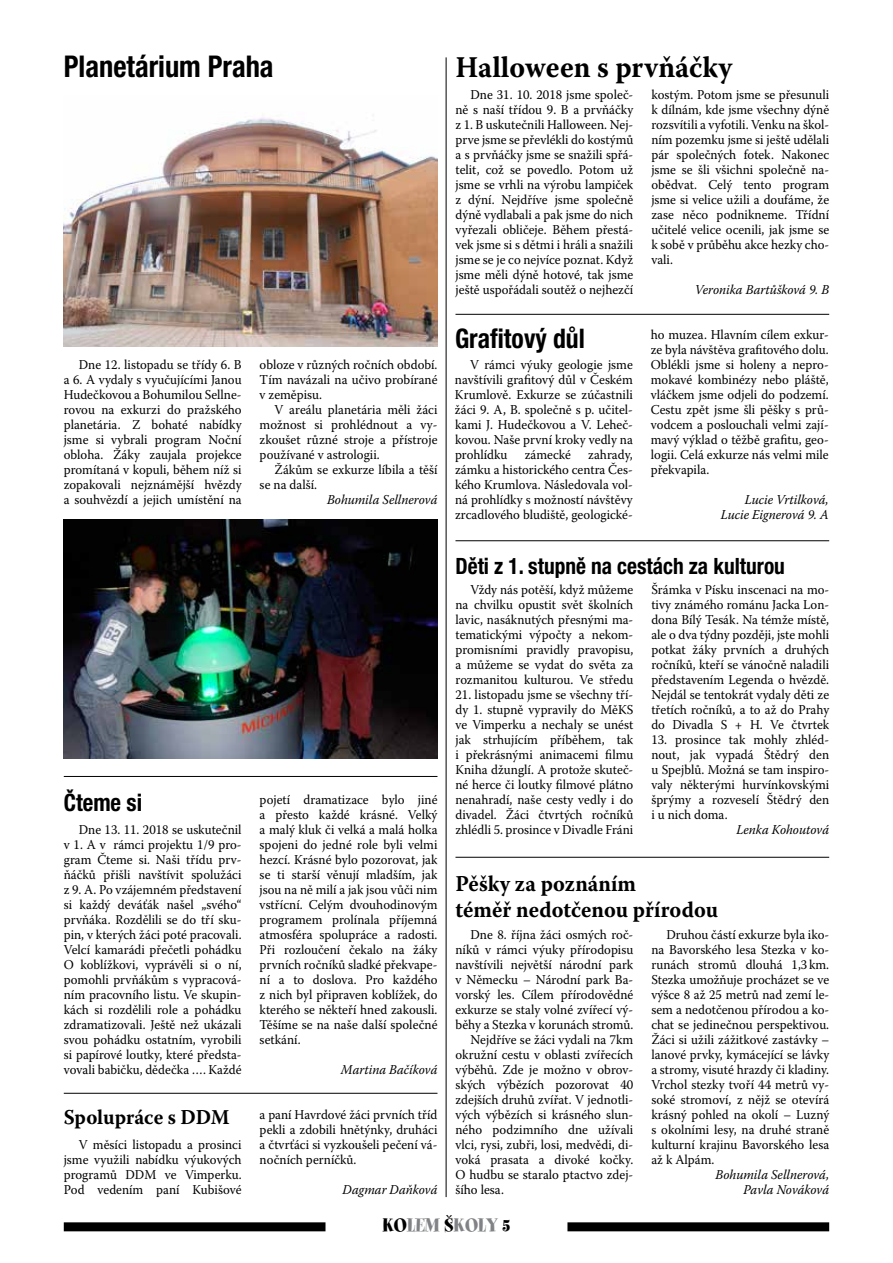
<style>
.page{position:relative;width:893px;height:1263px;background:#fff}
.page>*{position:absolute;margin:0;border:0;box-sizing:border-box;transform-origin:0 0}
.t1{font:700 30px "Warnock Pro";color:#000;scale:.95 1}
.t2{font:700 condensed 30px "Helvetica Neue LT Pro";color:#000;scale:.95 1}
.t3{font:700 condensed 27px "Helvetica Neue LT Pro";color:#000;scale:.95 1}
.t4{font:700 condensed 24px "Helvetica Neue LT Pro";color:#000;scale:.95 1}
.t5{font:700 22.5px/25.5px "Warnock Pro";color:#000;scale:.95 1}
.t6{font:700 condensed 22.5px "Helvetica Neue LT Pro";color:#000;scale:.95 1}
.t7{font:700 21px "Warnock Pro";color:#000;scale:.95 1}
.t8{font:21px "Spumoni LP Std";color:#808285}
.t9{font:13.5px/15px "Warnock Pro";color:#000;text-align:justify;scale:.95 1}
.t10{font:italic 13.5px/15px "Warnock Pro";color:#000;text-align:right;scale:.95 1}
.s1{color:#000}
</style>
<div class="page">
<div style="left:64px;top:1222px;width:765px;height:9px;background:#000"></div>
<div style="left:326px;top:1218px;width:241px;height:30px;background:#fff"></div>
<hr style="left:446px;top:57px;width:1px;height:1140px;background:#000">
<img style="left:63px;top:117px;width:374px;height:230px">
<img style="left:64px;top:520px;width:374px;height:238px">
<hr style="left:64px;top:776px;width:373px;height:1px;background:#000">
<hr style="left:64px;top:1093px;width:373px;height:1px;background:#000">
<hr style="left:455px;top:857px;width:374px;height:1px;background:#000">
<hr style="left:455px;top:540px;width:374px;height:1px;background:#000">
<hr style="left:455px;top:314px;width:374px;height:1px;background:#000">
<h1 class="t2" style="left:64px;top:48px;width:222px">Planetárium Praha</h1>
<p class="t9" style="left:64px;top:357px;width:189px;text-indent:15px">Dne 12. listopadu se třídy 6. B a 6. A vydaly s vyučujícími Janou Hudečkovou a Bohumilou Sellne&shy;rovou na exkurzi do pražského planetária. Z bohaté nabídky jsme si vybrali program Noční obloha. Žáky zaujala projekce promítaná v kopuli, během níž si zopakovali nejznámější hvězdy a souhvězdí a jejich umístění na</p>
<p class="t9" style="left:260px;top:357px;width:189px">obloze v různých ročních období.<br>Tím navázali na učivo probírané v zeměpisu.</p>
<p class="t9" style="left:260px;top:402px;width:189px;text-indent:15px">V areálu planetária měli žáci možnost si prohlédnout a vy&shy;zkoušet různé stroje a přístroje používané v astrologii.</p>
<p class="t9" style="left:260px;top:462px;width:189px;text-indent:15px">Žákům se exkurze líbila a těší se na další.</p>
<p class="t10" style="left:327px;top:492px;width:118px">Bohumila Sellnerová</p>
<h3 class="t4" style="left:64px;top:788px;width:84px">Čteme si</h3>
<p class="t9" style="left:64px;top:822px;width:189px;text-indent:15px">Dne 13. 11. 2018 se uskutečnil v 1. A v rámci projektu 1/9 pro&shy;gram Čteme si. Naši třídu prv&shy;ňáčků přišli navštívit spolužáci z 9. A. Po vzájemném představení si každý deváťák našel „svého“ prvňáka. Rozdělili se do tří sku&shy;pin, v kterých žáci poté pracovali.<br>Velcí kamarádi přečetli pohádku O koblížkovi, vyprávěli si o ní, pomohli prvňákům s vypracová&shy;ním pracovního listu. Ve skupin&shy;kách si rozdělili role a pohádku zdramatizovali. Ještě než ukázali svou pohádku ostatním, vyrobili si papírové loutky, které předsta&shy;vovali babičku, dědečka …. Každé</p>
<h3 class="t7" style="left:64px;top:1105px;width:176px">Spolupráce s DDM</h3>
<p class="t9" style="left:64px;top:1137px;width:189px;text-indent:15px">V měsíci listopadu a prosinci jsme využili nabídku výukových programů DDM ve Vimperku.<br>Pod vedením paní Kubišové</p>
<p class="t9" style="left:260px;top:792px;width:189px">pojetí dramatizace bylo jiné a přesto každé krásné. Velký a malý kluk či velká a malá holka spojeni do jedné role byli velmi hezcí. Krásné bylo pozorovat, jak se ti starší věnují mladším, jak jsou na ně milí a jak jsou vůči nim vstřícní. Celým dvouhodinovým programem prolínala příjemná atmosféra spolupráce a radosti.<br>Při rozloučení čekalo na žáky prvních ročníků sladké překvape&shy;ní a to doslova. Pro každého z nich byl připraven koblížek, do kterého se někteří hned zakousli.<br>Těšíme se na naše další společné setkání.</p>
<p class="t10" style="left:341px;top:1062px;width:103px">Martina Bačíková</p>
<p class="t9" style="left:260px;top:1107px;width:189px">a paní Havrdové žáci prvních tříd pekli a zdobili hnětýnky, druháci a čtvrťáci si vyzkoušeli pečení vá&shy;nočních perníčků.</p>
<p class="t10" style="left:342px;top:1182px;width:101px">Dagmar Daňková</p>
<h1 class="t1" style="left:455px;top:49px;width:293px">Halloween s prvňáčky</h1>
<p class="t9" style="left:455px;top:87px;width:189px;text-indent:15px">Dne 31. 10. 2018 jsme společ&shy;ně s naší třídou 9. B a prvňáčky z 1. B uskutečnili Halloween. Nej&shy;prve jsme se převlékli do kostýmů a s prvňáčky jsme se snažili spřá&shy;telit, což se povedlo. Potom už jsme se vrhli na výrobu lampiček z dýní. Nejdříve jsme společně dýně vydlabali a pak jsme do nich vyřezali obličeje. Během přestá&shy;vek jsme si s dětmi i hráli a snažili jsme se je co nejvíce poznat. Když jsme měli dýně hotové, tak jsme ještě uspořádali soutěž o nejhezčí</p>
<p class="t9" style="left:651px;top:87px;width:189px">kostým. Potom jsme se přesunuli k dílnám, kde jsme všechny dýně rozsvítili a vyfotili. Venku na škol&shy;ním pozemku jsme si ještě udělali pár společných fotek. Nakonec jsme se šli všichni společně na&shy;obědvat. Celý tento program jsme si velice užili a doufáme, že zase něco podnikneme. Třídní učitelé velice ocenili, jak jsme se k sobě v průběhu akce hezky cho&shy;vali.</p>
<p class="t10" style="left:695px;top:282px;width:143px">Veronika Bartůšková 9. B</p>
<h2 class="t3" style="left:455px;top:322px;width:138px">Grafitový důl</h2>
<p class="t9" style="left:455px;top:357px;width:189px;text-indent:15px">V rámci výuky geologie jsme navštívili grafitový důl v Českém Krumlově. Exkurze se zúčastnili žáci 9. A, B. společně s p. učitel&shy;kami J. Hudečkovou a V. Leheč&shy;kovou. Naše první kroky vedly na prohlídku</p>
<p class="t9" style="left:455px;top:447px;width:189px;text-indent:133px">zahrady, zámku a historického centra Čes&shy;kého Krumlova. Následovala vol&shy;ná prohlídky s možností návštěvy zrcadlového bludiště, geologické-</p>
<p class="t9" style="left:525px;top:447px;width:50px">zámecké</p>
<p class="t9" style="left:651px;top:327px;width:189px">ho muzea. Hlavním cílem exkur&shy;ze byla návštěva grafitového dolu.<br>Oblékli jsme si holeny a nepro&shy;mokavé kombinézy nebo pláště, vláčkem jsme odjeli do podzemí.<br>Cestu zpět jsme šli pěšky s prů&shy;vodcem a poslouchali velmi zají&shy;mavý výklad o těžbě grafitu, geo&shy;logii. Celá exkurze nás velmi mile překvapila.</p>
<p class="t10" style="left:721px;top:492px;width:115px">Lucie Vrtilková,<br>Lucie Eignerová 9. A</p>
<h3 class="t6" style="left:455px;top:553px;width:348px">Děti z 1. stupně na cestách za kulturou</h3>
<p class="t9" style="left:455px;top:582px;width:189px;text-indent:15px">Vždy nás potěší, když můžeme na chvilku opustit svět školních lavic, nasáknutých přesnými ma&shy;tematickými výpočty a nekom&shy;promisními pravidly pravopisu, a můžeme se vydat do světa za rozmanitou kulturou. Ve středu</p>
<p class="t9" style="left:455px;top:687px;width:189px">21. listopadu jsme se všechny tří&shy;dy 1. stupně vypravily do MěKS ve Vimperku a nechaly se unést jak strhujícím příběhem, tak i překrásnými animacemi filmu Kniha džunglí. A protože skuteč&shy;né herce či loutky filmové plátno nenahradí, naše cesty vedly i do divadel. Žáci čtvrtých ročníků zhlédli 5. prosince v Divadle Fráni</p>
<p class="t9" style="left:651px;top:582px;width:189px">Šrámka v Písku inscenaci na mo&shy;tivy známého románu Jacka Lon&shy;dona Bílý Tesák. Na témže místě, ale o dva týdny později, jste mohli potkat žáky prvních a druhých ročníků, kteří se vánočně naladili představením Legenda o hvězdě.<br>Nejdál se tentokrát vydaly děti ze třetích ročníků, a to až do Prahy do Divadla S + H. Ve čtvrtek</p>
<p class="t9" style="left:651px;top:732px;width:189px">13. prosince tak mohly zhléd&shy;nout, jak vypadá Štědrý den u Spejblů. Možná se tam inspiro&shy;valy některými hurvínkovskými šprýmy a rozveselí Štědrý den i u nich doma.</p>
<p class="t10" style="left:736px;top:822px;width:99px">Lenka Kohoutová</p>
<h3 class="t5" style="left:455px;top:871px;width:278px">Pěšky za poznáním<br>téměř nedotčenou přírodou</h3>
<p class="t9" style="left:470px;top:927px;width:173px">Dne 8. října žáci osmých roč-</p>
<p class="t9" style="left:455px;top:942px;width:189px">níků v rámci výuky přírodopisu</p>
<p class="t9" style="left:455px;top:957px;width:189px">navštívili největší národní park</p>
<p class="t9" style="left:455px;top:972px;width:189px">v Německu – Národní park Ba-</p>
<p class="t9" style="left:455px;top:987px;width:189px">vorský les. Cílem přírodovědné</p>
<p class="t9" style="left:455px;top:1002px;width:189px">exkurze se staly volné zvířecí vý-</p>
<p class="t9" style="left:455px;top:1017px;width:189px">běhy a Stezka v korunách stromů.</p>
<p class="t9" style="left:470px;top:1032px;width:173px">Nejdříve se žáci vydali na 7km</p>
<p class="t9" style="left:455px;top:1047px;width:189px">okružní cestu v oblasti zvířecích</p>
<p class="t9" style="left:455px;top:1062px;width:189px">výběhů. Zde je možno v obrov-</p>
<p class="t9" style="left:455px;top:1077px;width:189px">ských výbězích pozorovat 40</p>
<p class="t9" style="left:455px;top:1092px;width:189px">zdejších druhů zvířat. V jednotli-</p>
<p class="t9" style="left:455px;top:1107px;width:189px">vých výbězích si krásného slun-</p>
<p class="t9" style="left:455px;top:1122px;width:189px">ného podzimního dne užívali</p>
<p class="t9" style="left:455px;top:1137px;width:189px">vlci, rysi, zubři, losi, medvědi, di-</p>
<p class="t9" style="left:455px;top:1152px;width:189px">voká prasata a divoké kočky.</p>
<p class="t9" style="left:455px;top:1167px;width:189px">O hudbu se staralo ptactvo zdej-</p>
<p class="t9" style="left:455px;top:1182px;width:53px">šího lesa.</p>
<p class="t9" style="left:651px;top:927px;width:189px;text-indent:15px">Druhou částí exkurze byla iko&shy;na Bavorského lesa Stezka v ko&shy;runách stromů dlouhá 1,3km.<br>Stezka umožňuje procházet se ve výšce 8 až 25 metrů nad zemí le&shy;sem a nedotčenou přírodou a ko&shy;chat se jedinečnou perspektivou.<br>Žáci si užili zážitkové zastávky – lanové prvky, kymácející se lávky a stromy, visuté hrazdy či kladiny.<br>Vrchol stezky tvoří 44 metrů vy&shy;soké stromoví, z nějž se otevírá krásný pohled na okolí – Luzný s okolními lesy, na druhé straně kulturní krajinu Bavorského lesa až k Alpám.</p>
<p class="t10" style="left:716px;top:1167px;width:121px">Bohumila Sellnerová,<br>Pavla Nováková</p>
<h3 class="t8" style="left:383px;top:1214px;width:129px"><span class="s1">KO</span>LEM <span class="s1">Š</span>KOLY <span class="s1">5</span></h3>
</div>
